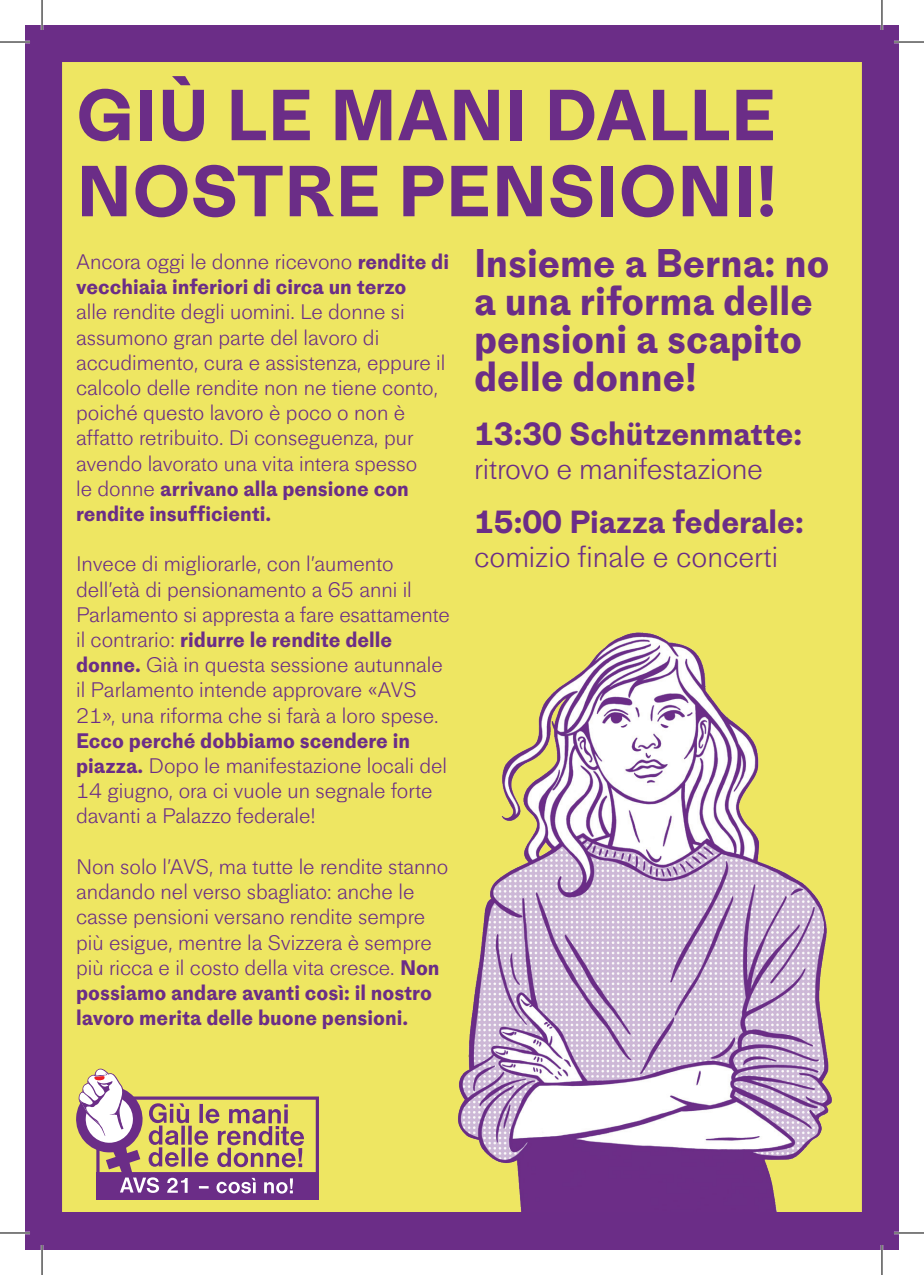
<style>
.page{position:relative;width:924px;height:1275px;background:#fff}
.page>*{position:absolute;margin:0;border:0;box-sizing:border-box;transform-origin:0 0}
.t1{font:700 72px/76px "Medium SGB";letter-spacing:.01em;color:#6b2d87}
.t2{font:700 40px/38px "Medium SGB";color:#6b2d87}
.t3{font:700 32px "Medium SGB";color:#6b2d87}
.t4{font:300 29px "Medium SGB";letter-spacing:-.01em;color:#6b2d87}
.t5{font:300 21px/25.2px "Medium SGB";color:#6b2d87}
.t6{font:700 21px/25.2px "Medium SGB";color:#6b2d87}
.s1{font-weight:300}
.s2{font-weight:700}
</style>
<div class="page">
<div style="left:25px;top:25px;width:873px;height:1225px;background:#6b2d87"></div>
<div style="left:52px;top:52px;width:819px;height:1171px;background:#eee662"></div>
<div style="left:42px;top:42px;width:839px;height:1191px;border:20px solid #6b2d87"></div>
<img style="left:447px;top:632px;width:399px;height:581px">
<div style="left:96px;top:1172px;width:223px;height:27px;background:#6b2d87"></div>
<svg style="left:76px;top:1068px;width:243px;height:125px"></svg>
<div style="left:26px;top:1213px;width:871px;height:37px;background:#6b2d87"></div>
<hr style="left:0;top:41px;width:30px;height:2px;background:#fff">
<hr style="left:893px;top:41px;width:30px;height:2px;background:#fff">
<hr style="left:0;top:1231px;width:30px;height:3px;background:#fff">
<hr style="left:893px;top:1231px;width:30px;height:3px;background:#fff">
<hr style="left:41px;top:0;width:2px;height:30px;background:#fff">
<hr style="left:41px;top:1245px;width:2px;height:30px;background:#fff">
<hr style="left:880px;top:0;width:2px;height:30px;background:#fff">
<hr style="left:880px;top:1245px;width:2px;height:30px;background:#fff">
<hr style="left:0;top:42px;width:30px;height:1px;background:#000">
<hr style="left:893px;top:42px;width:30px;height:1px;background:#000">
<hr style="left:0;top:1232px;width:30px;height:1px;background:#000">
<hr style="left:893px;top:1232px;width:30px;height:1px;background:#000">
<hr style="left:42px;top:0;width:1px;height:30px;background:#000">
<hr style="left:42px;top:1245px;width:1px;height:30px;background:#000">
<hr style="left:881px;top:0;width:1px;height:30px;background:#000">
<hr style="left:881px;top:1245px;width:1px;height:30px;background:#000">
<h1 class="t1" style="left:76px;top:73px;width:701px">GIÙ LE MANI DALLE<br>NOSTRE PENSIONI!</h1>
<p class="t6" style="left:76px;top:248px;width:374px"><span class="s1">Ancora oggi le donne ricevono</span> rendite di vecchiaia inferiori di circa un terzo</p>
<p class="t5" style="left:76px;top:299px;width:370px">alle rendite degli uomini. Le donne si assumono gran parte del lavoro di accudimento, cura e assistenza, eppure il calcolo delle rendite non ne tiene conto, poiché questo lavoro è poco o non è affatto retribuito. Di conseguenza, pur avendo lavorato una vita intera spesso<br>le donne <span class="s2">arrivano alla pensione con rendite insufficienti.</span></p>
<p class="t5" style="left:76px;top:551px;width:375px">Invece di migliorarle, con l’aumento dell’età di pensionamento a 65 anni il Parlamento si appresta a fare esattamente il contrario: <span class="s2">ridurre le rendite delle donne.</span> Già in questa sessione autunnale il Parlamento intende approvare «AVS 21», una riforma che si farà a loro spese.</p>
<p class="t5" style="left:76px;top:727px;width:372px"><span class="s2">Ecco perché dobbiamo scendere in piazza.</span> Dopo le manifestazione locali del 14 giugno, ora ci vuole un segnale forte davanti a Palazzo federale!</p>
<p class="t5" style="left:76px;top:853px;width:373px">Non solo l’AVS, ma tutte le rendite stanno andando nel verso sbagliato: anche le casse pensioni versano rendite sempre più esigue, mentre la Svizzera è sempre più ricca e il costo della vita cresce. <span class="s2">Non possiamo andare avanti così: il nostro lavoro merita delle buone pensioni.</span></p>
<h2 class="t2" style="left:474px;top:242px;width:357px">Insieme a Berna: no a una riforma delle pensioni a scapito delle donne!</h2>
<h3 class="t3" style="left:474px;top:410px;width:329px">13:30 Schützenmatte:</h3>
<h3 class="t4" style="left:474px;top:449px;width:290px">ritrovo e manifestazione</h3>
<h3 class="t3" style="left:474px;top:498px;width:331px">15:00 Piazza federale:</h3>
<h3 class="t4" style="left:474px;top:537px;width:305px">comizio finale e concerti</h3>
</div>
